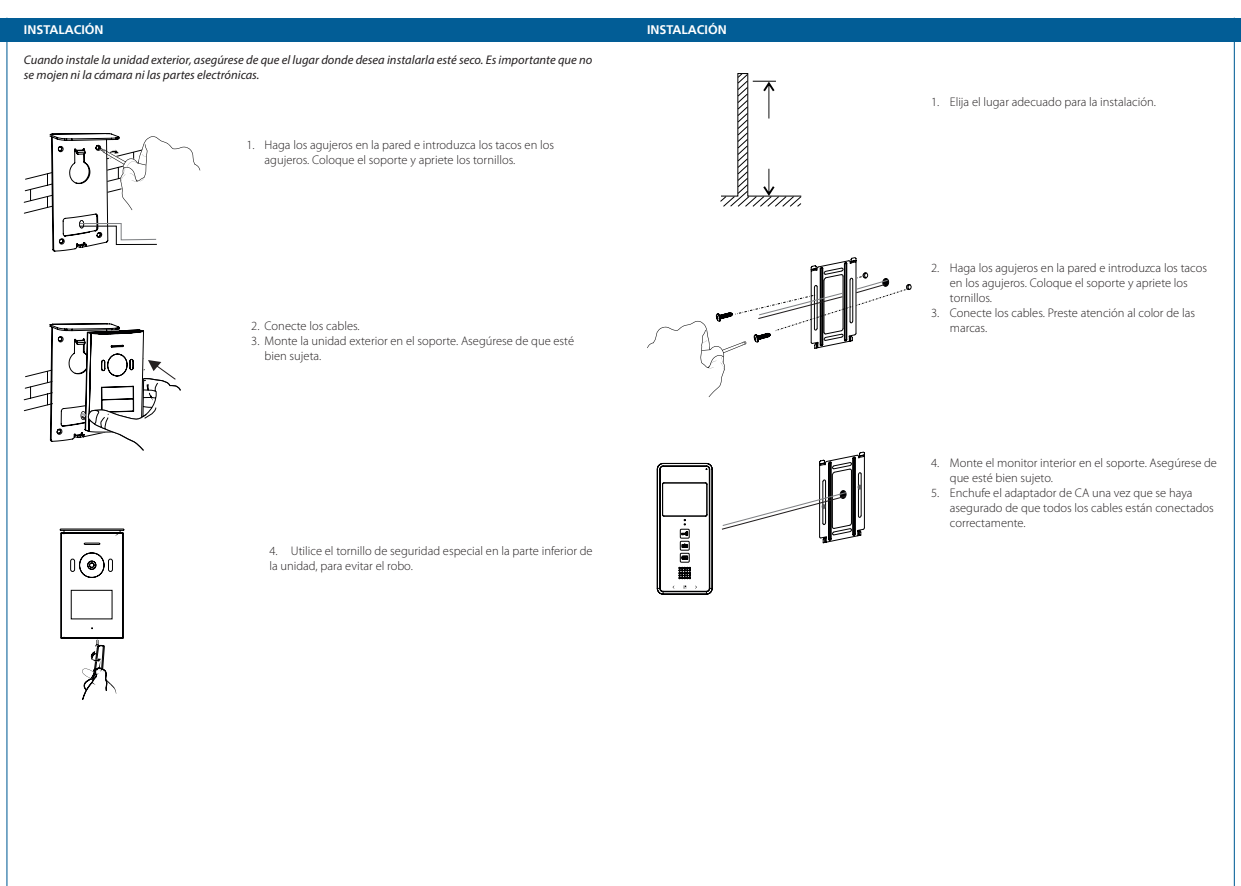
<style>
.page{position:relative;width:1241px;height:886px;background:#fff}
.page>*{position:absolute;margin:0;border:0;box-sizing:border-box;transform-origin:0 0}
.t1{font:300 12.5px/15px "Myriad Pro";color:#231f20}
.t2{font:italic 12.5px/15px "Myriad Pro";color:#231f20}
.t3{font:700 12.5px "Frutiger";color:#fff}
</style>
<div class="page">
<hr style="left:6px;top:18px;width:1px;height:868px;background:#025d96">
<hr style="left:1233px;top:18px;width:1px;height:868px;background:#025d96">
<div style="left:0;top:18px;width:1240px;height:23px;background:#025d96"></div>
<svg style="left:24px;top:133px;width:176px;height:119px"></svg>
<svg style="left:60px;top:528px;width:64px;height:172px"></svg>
<svg style="left:24px;top:323px;width:157px;height:128px"></svg>
<svg style="left:647px;top:257px;width:264px;height:140px"></svg>
<svg style="left:656px;top:463px;width:56px;height:132px"></svg>
<svg style="left:721px;top:451px;width:144px;height:92px"></svg>
<svg style="left:720px;top:73px;width:81px;height:134px"></svg>
<p class="t3" style="left:24px;top:23px;width:81px">INSTALACIÓN</p>
<p class="t2" style="left:24px;top:53px;width:570px">Cuando instale la unidad exterior, asegúrese de que el lugar donde desea instalarla esté seco. Es importante que no se mojen ni la cámara ni las partes electrónicas.</p>
<p class="t1" style="left:264px;top:138px;width:291px;text-indent:-18px">1. Haga los agujeros en la pared e introduzca los tacos en los agujeros. Coloque el soporte y apriete los tornillos.</p>
<p class="t3" style="left:647px;top:23px;width:81px">INSTALACIÓN</p>
<p class="t1" style="left:251px;top:318px;width:110px">2. Conecte los cables.</p>
<p class="t1" style="left:264px;top:333px;width:311px;text-indent:-13px">3. Monte la unidad exterior en el soporte. Asegúrese de que esté bien sujeta.</p>
<p class="t1" style="left:269px;top:543px;width:325px">4. Utilice el tornillo de seguridad especial en la parte inferior de la unidad, para evitar el robo.</p>
<p class="t1" style="left:930px;top:95px;width:226px">1. Elija el lugar adecuado para la instalación.</p>
<p class="t1" style="left:949px;top:260px;width:259px;text-indent:-19px">2. Haga los agujeros en la pared e introduzca los tacos en los agujeros. Coloque el soporte y apriete los tornillos.</p>
<p class="t1" style="left:949px;top:305px;width:247px;text-indent:-19px">3. Conecte los cables. Preste atención al color de las marcas.</p>
<p class="t1" style="left:949px;top:455px;width:268px;text-indent:-19px">4. Monte el monitor interior en el soporte. Asegúrese de que esté bien sujeto.</p>
<p class="t1" style="left:949px;top:485px;width:265px;text-indent:-19px">5. Enchufe el adaptador de CA una vez que se haya asegurado de que todos los cables están conectados correctamente.</p>
</div>
